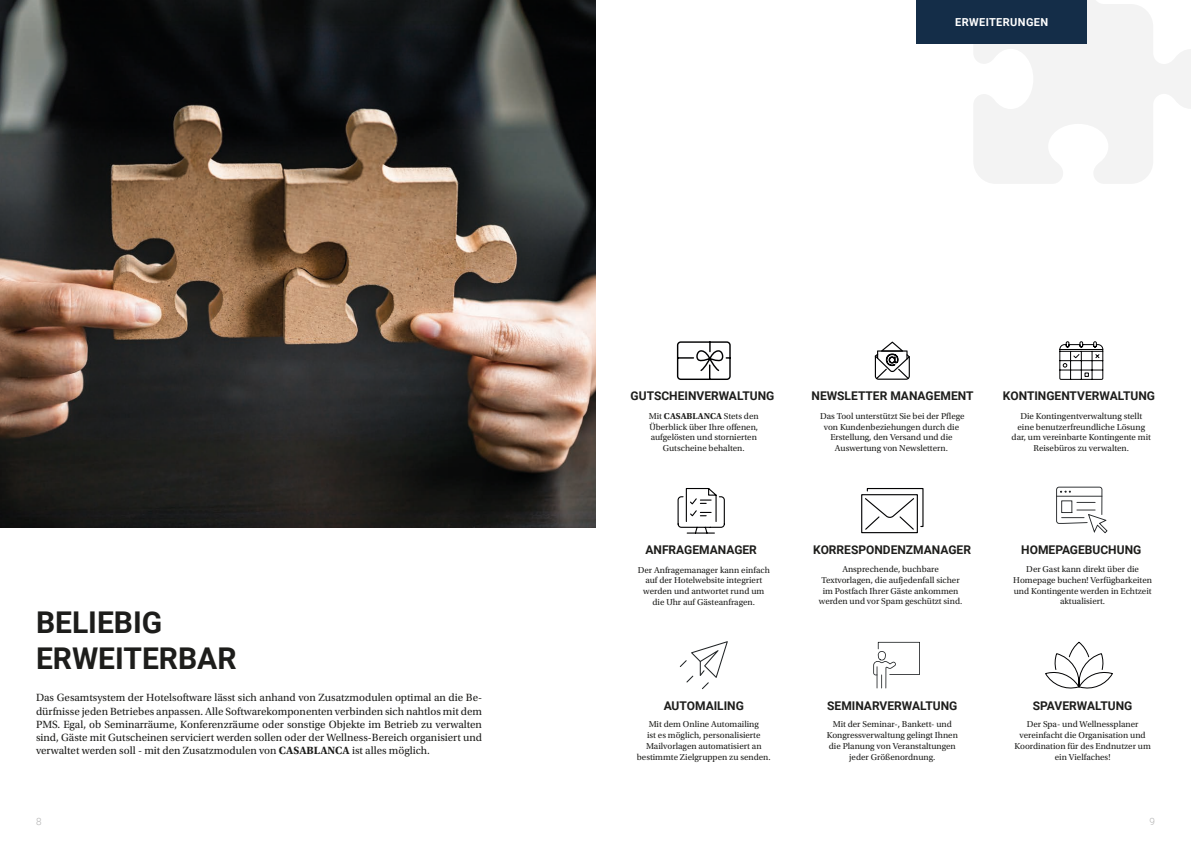
<style>
.page{position:relative;width:1191px;height:842px;background:#fff}
.page>*{position:absolute;margin:0;border:0;box-sizing:border-box;transform-origin:0 0}
.t1{font:700 30px "Roboto";color:#1d1d1b}
.t2{font:700 12px "Roboto";color:#1d1d1b}
.t3{font:11px/13.2px "Utopia Std";color:#1d1d1b;text-align:justify}
.Label{font:700 11px "Roboto";letter-spacing:.035em;color:#fff}
.t4{font:300 10px "Roboto";color:#b2b2b2}
.t5{font:9px/10.8px "Utopia Std";color:#1d1d1b;text-align:center}
.s1{font-weight:700}
</style>
<div class="page">
<svg style="left:1045px;top:641px;width:68px;height:48px"></svg>
<svg style="left:680px;top:641px;width:48px;height:48px"></svg>
<img style="left:0;top:0;width:595px;height:527px">
<svg style="left:676px;top:341px;width:55px;height:39px"></svg>
<svg style="left:861px;top:488px;width:63px;height:46px"></svg>
<svg style="left:875px;top:342px;width:35px;height:38px"></svg>
<svg style="left:677px;top:488px;width:48px;height:46px"></svg>
<svg style="left:1059px;top:341px;width:44px;height:39px"></svg>
<svg style="left:1056px;top:487px;width:51px;height:46px"></svg>
<svg style="left:873px;top:642px;width:47px;height:46px"></svg>
<svg style="left:973px;top:0;width:218px;height:184px"></svg>
<div style="left:916px;top:0;width:171px;height:43px;background:#142d48"></div>
<p class="t1" style="left:36px;top:601px;width:128px">BELIEBIG</p>
<p class="t1" style="left:36px;top:637px;width:202px">ERWEITERBAR</p>
<p class="t3" style="left:36px;top:691px;width:447px">Das Gesamtsystem der Hotelsoftware lässt sich anhand von Zusatzmodulen optimal an die Be&shy;dürfnisse jeden Betriebes anpassen. Alle Softwarekomponenten verbinden sich nahtlos mit dem PMS. Egal, ob Seminarräume, Konferenzräume oder sonstige Objekte im Betrieb zu verwalten sind, Gäste mit Gutscheinen serviciert werden sollen oder der Wellness-Bereich organisiert und verwaltet werden soll - mit den Zusatzmodulen von <span class="s1">CASABLANCA</span> ist alles möglich.</p>
<p class="Label" style="left:955px;top:14px;width:95px">ERWEITERUNGEN</p>
<p class="t2" style="left:630px;top:388px;width:145px">GUTSCHEINVERWALTUNG</p>
<p class="t5" style="left:649px;top:411px;width:111px">Mit <span class="s1">CASABLANCA</span> Stets den<br>Überblick über Ihre offenen, aufgelösten und stornierten<br>Gutscheine behalten.</p>
<p class="t2" style="left:645px;top:542px;width:113px">ANFRAGEMANAGER</p>
<p class="t5" style="left:638px;top:564px;width:134px">Der Anfragemanager kann einfach auf der Hotelwebsite integriert werden und antwortet rund um die Uhr auf Gästeanfragen.</p>
<p class="t2" style="left:663px;top:697px;width:82px">AUTOMAILING</p>
<p class="t5" style="left:637px;top:719px;width:135px">Mit dem Online Automailing<br>ist es möglich, personalisierte<br>Mailvorlagen automatisiert an bestimmte Zielgruppen zu senden.</p>
<p class="t2" style="left:811px;top:388px;width:163px">NEWSLETTER MANAGEMENT</p>
<p class="t5" style="left:820px;top:411px;width:146px">Das Tool unterstützt Sie bei der Pflege von Kundenbeziehungen durch die Erstellung, den Versand und die Auswertung von Newslettern.</p>
<p class="t2" style="left:1003px;top:388px;width:153px">KONTINGENTVERWALTUNG</p>
<p class="t5" style="left:1011px;top:411px;width:141px">Die Kontingentverwaltung stellt eine benutzerfreundliche Lösung dar, um vereinbarte Kontingente mit<br>Reisebüros zu verwalten.</p>
<p class="t2" style="left:813px;top:541px;width:159px">KORRESPONDENZMANAGER</p>
<p class="t5" style="left:819px;top:564px;width:145px">Ansprechende, buchbare Textvorlagen, die aufjedenfall sicher im Postfach Ihrer Gäste ankommen werden und vor Spam geschützt sind.</p>
<p class="t2" style="left:1021px;top:541px;width:122px">HOMEPAGEBUCHUNG</p>
<p class="t5" style="left:1013px;top:564px;width:140px">Der Gast kann direkt über die<br>Homepage buchen! Verfügbarkeiten und Kontingente werden in Echtzeit aktualisiert.</p>
<p class="t2" style="left:827px;top:697px;width:132px">SEMINARVERWALTUNG</p>
<p class="t5" style="left:826px;top:719px;width:133px">Mit der Seminar-, Bankett- und<br>Kongressverwaltung gelingt Ihnen die Planung von Veranstaltungen jeder Größenordnung.</p>
<p class="t2" style="left:1033px;top:697px;width:101px">SPAVERWALTUNG</p>
<p class="t5" style="left:1014px;top:719px;width:138px">Der Spa- und Wellnessplaner vereinfacht die Organisation und<br>Koordination für des Endnutzer um ein Vielfaches!</p>
<p class="t4" style="left:36px;top:815px;width:7px">8</p>
<p class="t4" style="left:1149px;top:815px;width:7px">9</p>
</div>
